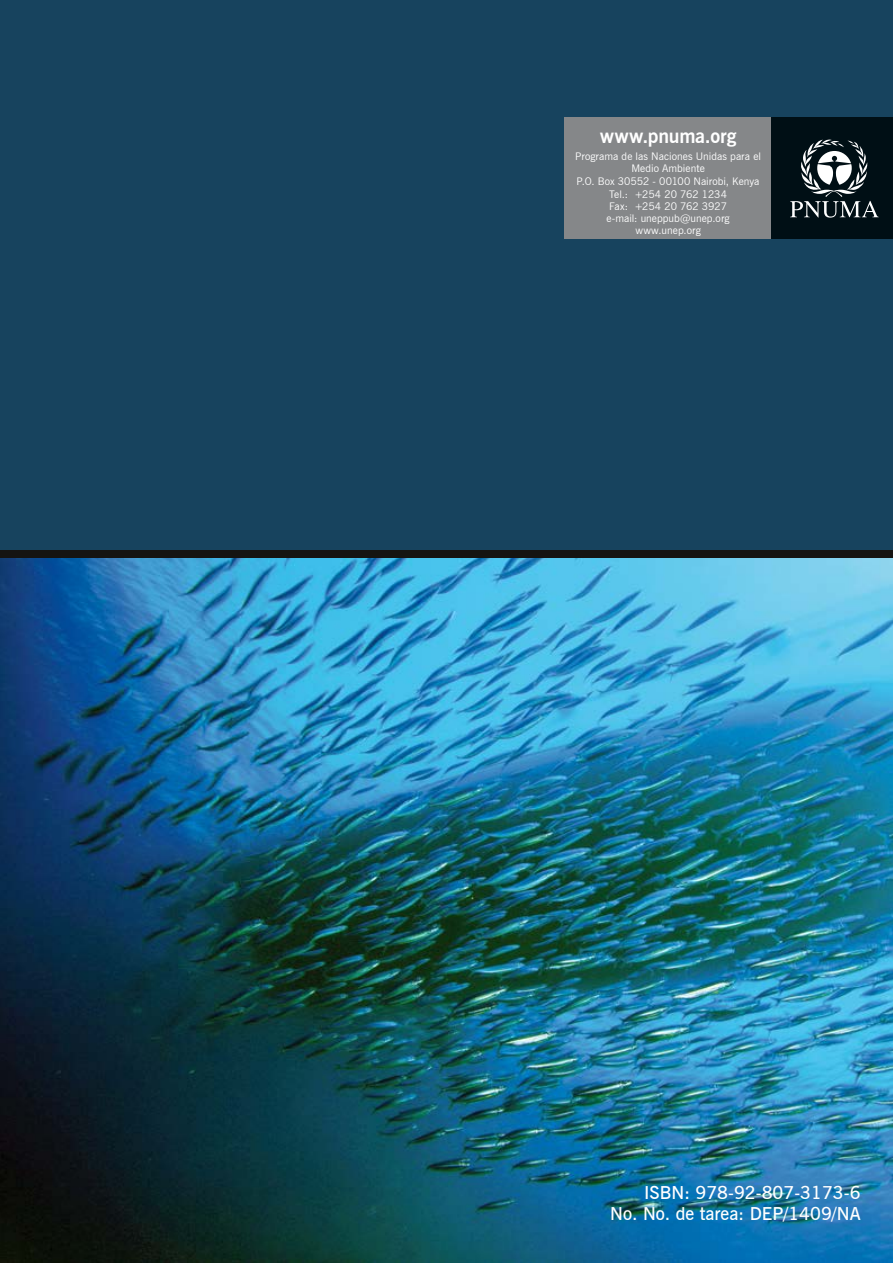
<style>
.page{position:relative;width:893px;height:1263px;background:#fff}
.page>*{position:absolute;margin:0;border:0;box-sizing:border-box;transform-origin:0 0}
.t1{font:700 19.5px "News Gothic BT";letter-spacing:-.01em;color:#fff}
.t2{font:600 18px/21px "News Gothic BT";color:#fff;text-align:right}
.t3{font:10.5px/12.3px "News Gothic BT";letter-spacing:.005em;color:#fff;text-align:center}
</style>
<div class="page">
<img style="left:0;top:558px;width:893px;height:705px">
<div style="left:0;top:0;width:893px;height:554px;background:#17435e"></div>
<div style="left:564px;top:117px;width:208px;height:121px;background:#858789"></div>
<div style="left:0;top:550px;width:893px;height:8px;background:#151412"></div>
<div style="left:772px;top:117px;width:121px;height:121px;background:#000f15"></div>
<svg style="left:790px;top:139px;width:89px;height:79px"></svg>
<h1 class="t1" style="left:600px;top:124px;width:138px">www.pnuma.org</h1>
<p class="t3" style="left:575px;top:150px;width:187px">Programa de las Naciones Unidas para el<br>Medio Ambiente<br>P.O. Box 30552 - 00100 Nairobi, Kenya<br>Tel.: +254 20 762 1234<br>Fax: +254 20 762 3927<br>e-mail: uneppub@unep.org www.unep.org</p>
<h2 class="t2" style="left:610px;top:1181px;width:252px">ISBN: 978-92-807-3173-6<br>No. No. de tarea: DEP/1409/NA</h2>
</div>
